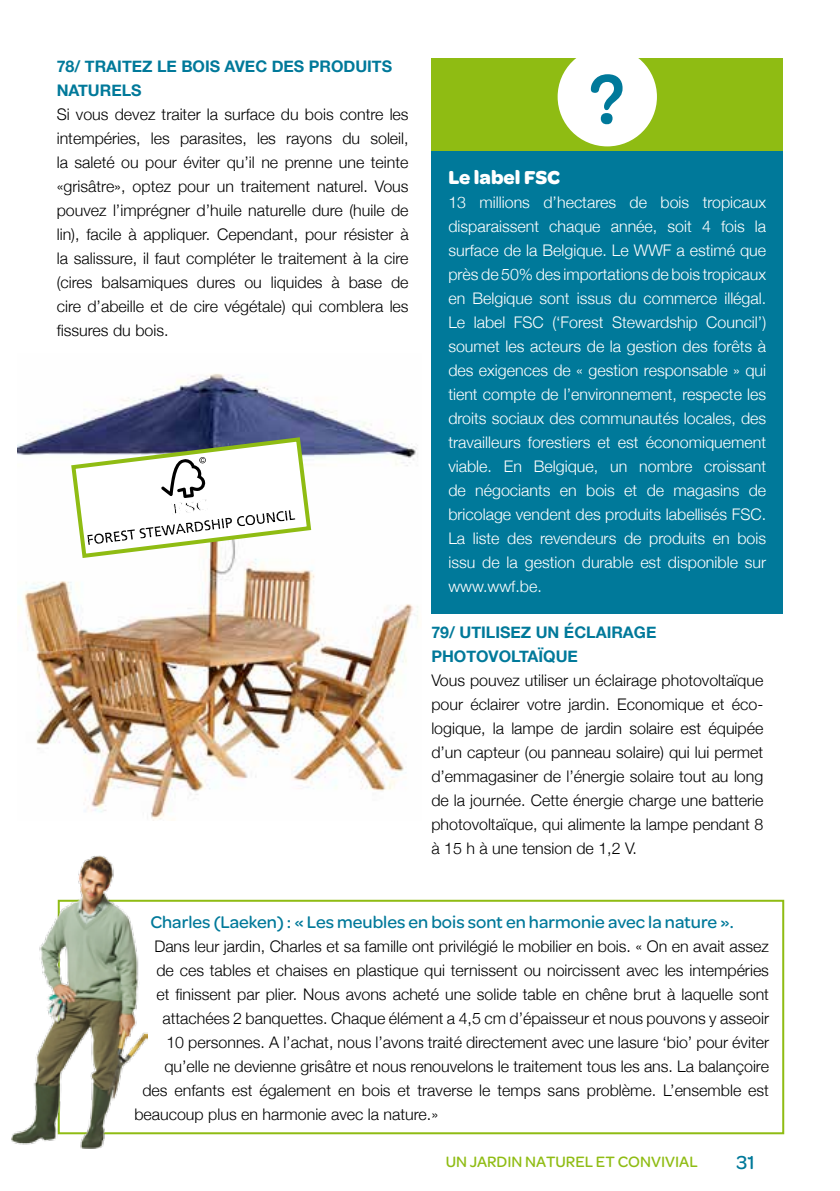
<style>
.page{position:relative;width:840px;height:1191px;background:#fff}
.page>*{position:absolute;margin:0;border:0;box-sizing:border-box;transform-origin:0 0}
.t1{font:700 72px "Mija";color:#00799a}
.t2{font:700 20px "Omnes";color:#fff}
.t3{font:500 20px "Omnes";color:#00799a}
.t4{font:500 18px "Omnes";color:#00799a}
.t5{font:300 16px/24px "Helvetica Neue";color:#000;text-align:justify}
.t6{font:300 16px/24px "Helvetica Neue";color:#fff;text-align:justify}
.t7{font:700 16px/24px "Helvetica Neue";color:#00799a}
.t8{font:500 16px "Omnes";color:#8fbc13}
</style>
<div class="page">
<div style="left:58px;top:899px;width:725px;height:235px;border:2px solid #8fbc13"></div>
<div style="left:431px;top:58px;width:351px;height:94px;background:#8fbc13"></div>
<div style="left:557px;top:47px;width:99px;height:99px;background:#fff;border-radius:50%"></div>
<div style="left:431px;top:151px;width:351px;height:462px;background:#00799a"></div>
<img style="left:17px;top:373px;width:401px;height:448px">
<svg style="left:69px;top:435px;width:244px;height:125px"></svg>
<img style="left:11px;top:855px;width:137px;height:293px">
<p class="t7" style="left:57px;top:55px;width:337px">78/ TRAITEZ LE BOIS AVEC DES PRODUITS<br>NATURELS</p>
<p class="t5" style="left:57px;top:101px;width:353px">Si vous devez traiter la surface du bois contre les intempéries, les parasites, les rayons du soleil, la saleté ou pour éviter qu’il ne prenne une teinte «grisâtre», optez pour un traitement naturel. Vous pouvez l’imprégner d’huile naturelle dure (huile de lin), facile à appliquer. Cependant, pour résister à la salissure, il faut compléter le traitement à la cire (cires balsamiques dures ou liquides à base de cire d’abeille et de cire végétale) qui comblera les fissures du bois.</p>
<h1 class="t1" style="left:587px;top:60px;width:42px">?</h1>
<p class="t2" style="left:448px;top:162px;width:113px">Le label FSC</p>
<p class="t6" style="left:448px;top:189px;width:319px">13 millions d’hectares de bois tropicaux disparaissent chaque année, soit 4 fois la surface de la Belgique. Le WWF a estimé que près de 50% des importations de bois tropicaux en Belgique sont issus du commerce illégal.<br>Le label FSC (‘Forest Stewardship Council’) soumet les acteurs de la gestion des forêts à des exigences de « gestion responsable » qui tient compte de l’environnement, respecte les droits sociaux des communautés locales, des travailleurs forestiers et est économiquement viable. En Belgique, un nombre croissant de négociants en bois et de magasins de bricolage vendent des produits labellisés FSC.<br>La liste des revendeurs de produits en bois issu de la gestion durable est disponible sur www.wwf.be.</p>
<p class="t7" style="left:431px;top:621px;width:226px">79/ UTILISEZ UN ÉCLAIRAGE<br>PHOTOVOLTAÏQUE</p>
<p class="t5" style="left:431px;top:667px;width:333px">Vous pouvez utiliser un éclairage photovoltaïque pour éclairer votre jardin. Economique et éco&shy;logique, la lampe de jardin solaire est équipée d’un capteur (ou panneau solaire) qui lui permet d’emmagasiner de l’énergie solaire tout au long de la journée. Cette énergie charge une batterie photovoltaïque, qui alimente la lampe pendant 8 à 15 h à une tension de 1,2 V.</p>
<p class="t4" style="left:150px;top:909px;width:584px">Charles (Laeken) : « Les meubles en bois sont en harmonie avec la nature ».</p>
<p class="t5" style="left:154px;top:933px;width:615px">Dans leur jardin, Charles et sa famille ont privilégié le mobilier en bois. « On en avait assez</p>
<p class="t5" style="left:156px;top:957px;width:613px">de ces tables et chaises en plastique qui ternissent ou noircissent avec les intempéries</p>
<p class="t5" style="left:156px;top:981px;width:614px">et finissent par plier. Nous avons acheté une solide table en chêne brut à laquelle sont</p>
<p class="t5" style="left:162px;top:1005px;width:608px">attachées 2 banquettes. Chaque élément a 4,5 cm d’épaisseur et nous pouvons y asseoir</p>
<p class="t5" style="left:166px;top:1029px;width:604px">10 personnes. A l’achat, nous l’avons traité directement avec une lasure ‘bio’ pour éviter</p>
<p class="t5" style="left:164px;top:1053px;width:605px">qu’elle ne devienne grisâtre et nous renouvelons le traitement tous les ans. La balançoire</p>
<p class="t5" style="left:142px;top:1077px;width:628px">des enfants est également en bois et traverse le temps sans problème. L’ensemble est</p>
<p class="t5" style="left:134px;top:1101px;width:305px">beaucoup plus en harmonie avec la nature.»</p>
<p class="t8" style="left:445px;top:1150px;width:253px">UN JARDIN NATUREL ET CONVIVIAL</p>
<p class="t3" style="left:736px;top:1148px;width:20px">31</p>
</div>
